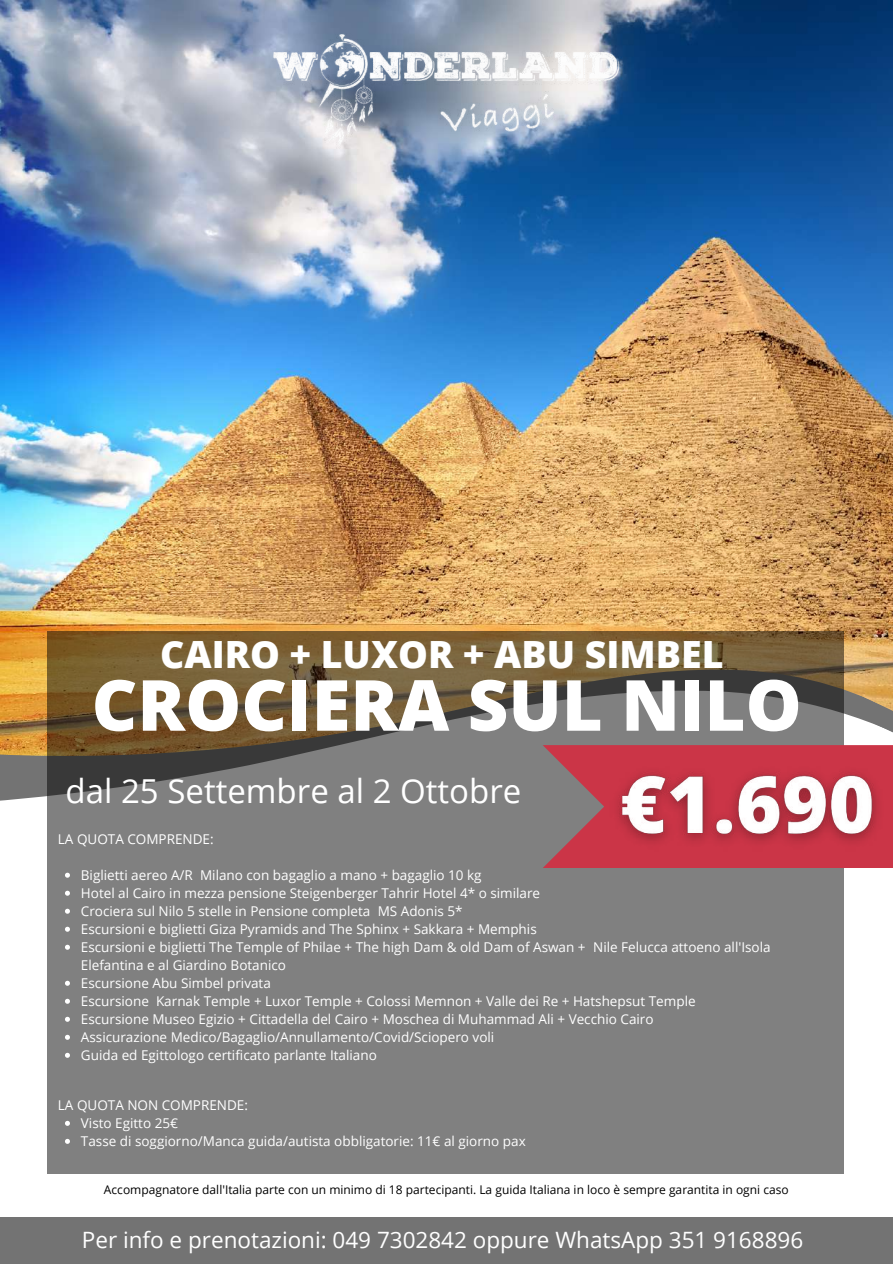
<style>
.page{position:relative;width:893px;height:1264px;background:#fff}
.page>*{position:absolute;margin:0;border:0;box-sizing:border-box;transform-origin:0 0}
.t1{font:800 70.5px "Open Sans";color:#fff}
.t2{font:800 37.5px "Open Sans";color:#fff}
.t3{font:33px "Open Sans";color:#fff}
.t4{font:22.5px "Open Sans";color:#fff}
.t5{font:13.5px/18px "Open Sans";color:#fff}
.t6{font:12px "Open Sans";color:#000}
</style>
<div class="page">
<img style="left:0;top:0;width:892px;height:664px">
<svg style="left:0;top:683px;width:892px;height:491px"></svg>
<svg style="left:47px;top:631px;width:796px;height:543px;background:#7b7771"></svg>
<div style="left:0;top:1216px;width:892px;height:47px;background:#737373"></div>
<img style="left:266px;top:23px;width:359px;height:132px">
<svg style="left:542px;top:745px;width:350px;height:123px;background:#b24d59"></svg>
<svg style="left:65px;top:872px;width:5px;height:5px"></svg>
<svg style="left:65px;top:890px;width:5px;height:5px"></svg>
<svg style="left:65px;top:908px;width:5px;height:5px"></svg>
<svg style="left:65px;top:926px;width:5px;height:5px"></svg>
<svg style="left:65px;top:944px;width:5px;height:5px"></svg>
<svg style="left:65px;top:980px;width:5px;height:5px"></svg>
<svg style="left:65px;top:998px;width:5px;height:5px"></svg>
<svg style="left:65px;top:1016px;width:5px;height:5px"></svg>
<svg style="left:65px;top:1034px;width:5px;height:5px"></svg>
<svg style="left:65px;top:1052px;width:5px;height:5px"></svg>
<svg style="left:65px;top:1120px;width:5px;height:5px"></svg>
<svg style="left:65px;top:1138px;width:5px;height:5px"></svg>
<img style="left:602px;top:748px;width:289px;height:108px">
<h2 class="t2" style="left:160px;top:628px;width:565px">CAIRO + LUXOR + ABU SIMBEL</h2>
<h1 class="t1" style="left:92px;top:655px;width:711px">CROCIERA SUL NILO</h1>
<h3 class="t3" style="left:66px;top:767px;width:457px">dal 25 Settembre al 2 Ottobre</h3>
<p class="t5" style="left:58px;top:829px;width:157px">LA QUOTA COMPRENDE:</p>
<p class="t5" style="left:81px;top:865px;width:691px">Biglietti aereo A/R Milano con bagaglio a mano + bagaglio 10 kg<br>Hotel al Cairo in mezza pensione Steigenberger Tahrir Hotel 4* o similare<br>Crociera sul Nilo 5 stelle in Pensione completa MS Adonis 5*<br>Escursioni e biglietti Giza Pyramids and The Sphinx + Sakkara + Memphis<br>Escursioni e biglietti The Temple of Philae + The high Dam &amp; old Dam of Aswan + Nile Felucca attoeno all'Isola Elefantina e al Giardino Botanico<br>Escursione Abu Simbel privata<br>Escursione Karnak Temple + Luxor Temple + Colossi Memnon + Valle dei Re + Hatshepsut Temple<br>Escursione Museo Egizio + Cittadella del Cairo + Moschea di Muhammad Ali + Vecchio Cairo<br>Assicurazione Medico/Bagaglio/Annullamento/Covid/Sciopero voli<br>Guida ed Egittologo certificato parlante Italiano</p>
<p class="t5" style="left:81px;top:1095px;width:446px;text-indent:-23px">LA QUOTA NON COMPRENDE:<br>Visto Egitto 25€<br>Tasse di soggiorno/Manca guida/autista obbligatorie: 11€ al giorno pax</p>
<p class="t6" style="left:104px;top:1180px;width:686px">Accompagnatore dall'Italia parte con un minimo di 18 partecipanti. La guida Italiana in loco è sempre garantita in ogni caso</p>
<h3 class="t4" style="left:82px;top:1224px;width:722px">Per info e prenotazioni: 049 7302842 oppure WhatsApp 351 9168896</h3>
</div>
